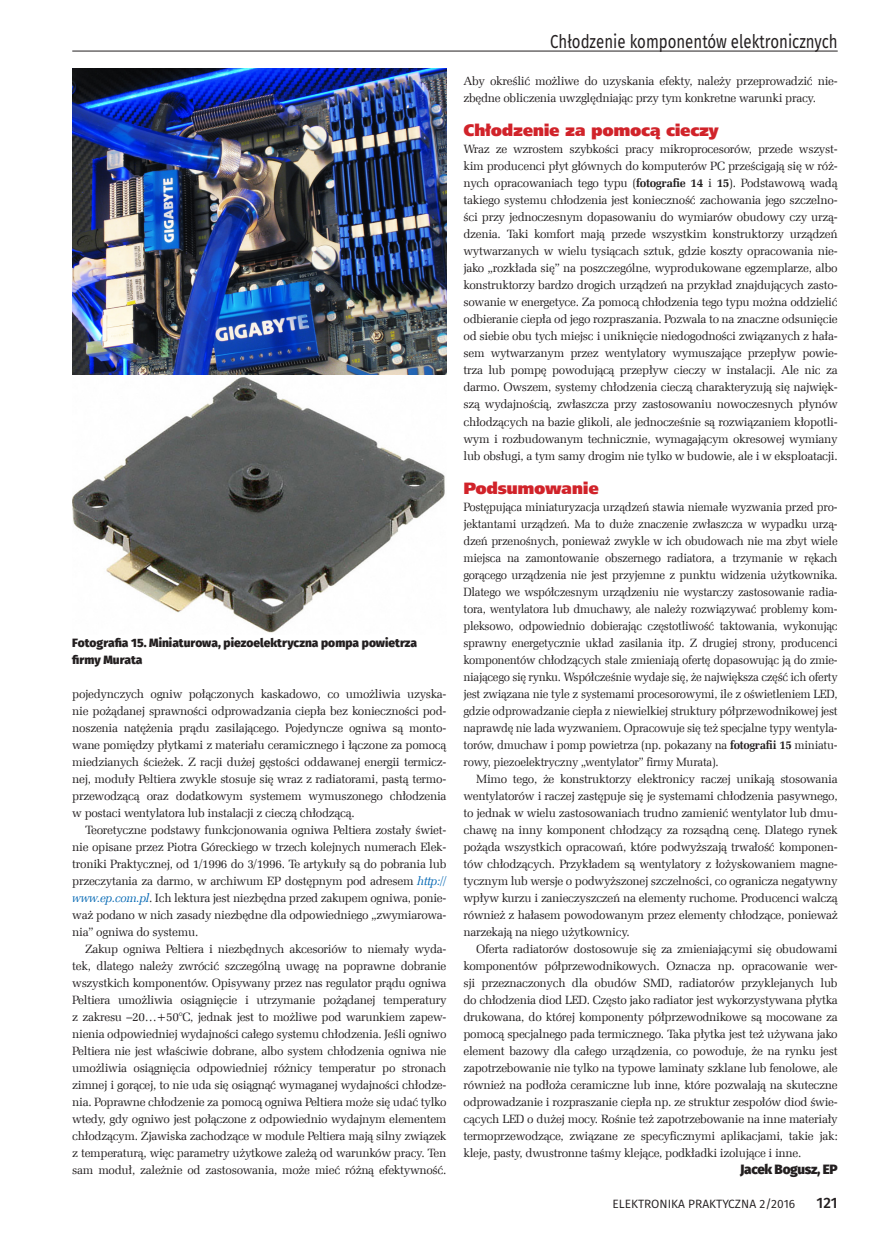
<style>
.page{position:relative;width:893px;height:1234px;background:#fff}
.page>*{position:absolute;margin:0;border:0;box-sizing:border-box;transform-origin:0 0}
.t1{font:18.75px "Fira Sans";color:#231f20;scale:.8 1}
._3_Srodtytul_kurs{font:16.5px "Humnst 777 X Blk EU";letter-spacing:-.025em;color:#d1232a}
.t2{font:500 15px "Fira Sans";color:#231f20}
._0_Autor{font:800 13.5px "Fira Sans";letter-spacing:-.025em;color:#231f20}
._1_Body{font:12px/17px "Zapf Ellipt EU";letter-spacing:-.025em;color:#231f20;text-align:justify}
._4_Podpis{font:800 12px/17px "Fira Sans";color:#231f20}
.t3{font:12px "Fira Sans";color:#231f20}
.s1{font-style:italic;color:#0166b3}
.s2{font-weight:700}
</style>
<div class="page">
<img style="left:72px;top:68px;width:374px;height:565px">
<hr style="left:72px;top:51px;width:766px;height:1px;background:#231f20">
<p class="_4_Podpis" style="left:72px;top:634px;width:346px">Fotografia 15. Miniaturowa, piezoelektryczna pompa powietrza firmy Murata</p>
<p class="_1_Body" style="left:72px;top:685px;width:376px">pojedynczych ogniw połączonych kaskadowo, co umożliwia uzyska&shy;nie pożądanej sprawności odprowadzania ciepła bez konieczności pod&shy;noszenia natężenia prądu zasilającego. Pojedyncze ogniwa są monto&shy;wane pomiędzy płytkami z materiału ceramicznego i łączone za pomocą miedzianych ścieżek. Z racji dużej gęstości oddawanej energii termicz&shy;nej, moduły Peltiera zwykle stosuje się wraz z radiatorami, pastą termo&shy;przewodzącą oraz dodatkowym systemem wymuszonego chłodzenia w postaci wentylatora lub instalacji z cieczą chłodzącą.</p>
<p class="_1_Body" style="left:72px;top:821px;width:376px;text-indent:13px">Teoretyczne podstawy funkcjonowania ogniwa Peltiera zostały świet&shy;nie opisane przez Piotra Góreckiego w trzech kolejnych numerach Elek&shy;troniki Praktycznej, od 1/1996 do 3/1996. Te artykuły są do pobrania lub przeczytania za darmo, w archiwum EP dostępnym pod adresem <span class="s1">http:// www.ep.com.pl</span>. Ich lektura jest niezbędna przed zakupem ogniwa, ponie&shy;waż podano w nich zasady niezbędne dla odpowiedniego „zwymiarowa&shy;nia” ogniwa do systemu.</p>
<p class="_1_Body" style="left:72px;top:940px;width:376px;text-indent:13px">Zakup ogniwa Peltiera i niezbędnych akcesoriów to niemały wyda&shy;tek, dlatego należy zwrócić szczególną uwagę na poprawne dobranie wszystkich komponentów. Opisywany przez nas regulator prądu ogniwa Peltiera umożliwia osiągnięcie i utrzymanie pożądanej temperatury z zakresu –20…+50°C, jednak jest to możliwe pod warunkiem zapew&shy;nienia odpowiedniej wydajności całego systemu chłodzenia. Jeśli ogniwo Peltiera nie jest właściwie dobrane, albo system chłodzenia ogniwa nie umożliwia osiągnięcia odpowiedniej różnicy temperatur po stronach zimnej i gorącej, to nie uda się osiągnąć wymaganej wydajności chłodze&shy;nia. Poprawne chłodzenie za pomocą ogniwa Peltiera może się udać tylko wtedy, gdy ogniwo jest połączone z odpowiednio wydajnym elementem chłodzącym. Zjawiska zachodzące w module Peltiera mają silny związek z temperaturą, więc parametry użytkowe zależą od warunków pracy. Ten sam moduł, zależnie od zastosowania, może mieć różną efektywność.</p>
<p class="t1" style="left:550px;top:28px;width:361px">Chłodzenie komponentów elektronicznych</p>
<p class="_1_Body" style="left:463px;top:73px;width:376px">Aby określić możliwe do uzyskania efekty, należy przeprowadzić nie&shy;zbędne obliczenia uwzględniając przy tym konkretne warunki pracy.</p>
<p class="_3_Srodtytul_kurs" style="left:463px;top:120px;width:256px">Chłodzenie za pomocą cieczy</p>
<p class="_1_Body" style="left:463px;top:141px;width:376px">Wraz ze wzrostem szybkości pracy mikroprocesorów, przede wszyst&shy;kim producenci płyt głównych do komputerów PC prześcigają się w róż&shy;nych opracowaniach tego typu (<span class="s2">fotografie 14</span> i <span class="s2">15</span>). Podstawową wadą takiego systemu chłodzenia jest konieczność zachowania jego szczelno&shy;ści przy jednoczesnym dopasowaniu do wymiarów obudowy czy urzą&shy;dzenia. Taki komfort mają przede wszystkim konstruktorzy urządzeń wytwarzanych w wielu tysiącach sztuk, gdzie koszty opracowania nie&shy;jako „rozkłada się” na poszczególne, wyprodukowane egzemplarze, albo konstruktorzy bardzo drogich urządzeń na przykład znajdujących zasto&shy;sowanie w energetyce. Za pomocą chłodzenia tego typu można oddzielić odbieranie ciepła od jego rozpraszania. Pozwala to na znaczne odsunięcie od siebie obu tych miejsc i uniknięcie niedogodności związanych z hała&shy;sem wytwarzanym przez wentylatory wymuszające przepływ powie&shy;trza lub pompę powodującą przepływ cieczy w instalacji. Ale nic za darmo. Owszem, systemy chłodzenia cieczą charakteryzują się najwięk&shy;szą wydajnością, zwłaszcza przy zastosowaniu nowoczesnych płynów chłodzących na bazie glikoli, ale jednocześnie są rozwiązaniem kłopotli&shy;wym i rozbudowanym technicznie, wymagającym okresowej wymiany lub obsługi, a tym samy drogim nie tylko w budowie, ale i w eksploatacji.</p>
<p class="_3_Srodtytul_kurs" style="left:463px;top:477px;width:137px">Podsumowanie</p>
<p class="_1_Body" style="left:463px;top:498px;width:376px">Postępująca miniaturyzacja urządzeń stawia niemałe wyzwania przed pro&shy;jektantami urządzeń. Ma to duże znaczenie zwłaszcza w wypadku urzą&shy;dzeń przenośnych, ponieważ zwykle w ich obudowach nie ma zbyt wiele miejsca na zamontowanie obszernego radiatora, a trzymanie w rękach gorącego urządzenia nie jest przyjemne z punktu widzenia użytkownika.<br>Dlatego we współczesnym urządzeniu nie wystarczy zastosowanie radia&shy;tora, wentylatora lub dmuchawy, ale należy rozwiązywać problemy kom&shy;pleksowo, odpowiednio dobierając częstotliwość taktowania, wykonując sprawny energetycznie układ zasilania itp. Z drugiej strony, producenci komponentów chłodzących stale zmieniają ofertę dopasowując ją do zmie&shy;niającego się rynku. Współcześnie wydaje się, że największa część ich oferty jest związana nie tyle z systemami procesorowymi, ile z oświetleniem LED, gdzie odprowadzanie ciepła z niewielkiej struktury półprzewodnikowej jest naprawdę nie lada wyzwaniem. Opracowuje się też specjalne typy wentyla&shy;torów, dmuchaw i pomp powietrza (np. pokazany na <span class="s2">fotografii 15</span> miniatu&shy;rowy, piezoelektryczny „wentylator” firmy Murata).</p>
<p class="_1_Body" style="left:463px;top:770px;width:376px;text-indent:13px">Mimo tego, że konstruktorzy elektronicy raczej unikają stosowania wentylatorów i raczej zastępuje się je systemami chłodzenia pasywnego, to jednak w wielu zastosowaniach trudno zamienić wentylator lub dmu&shy;chawę na inny komponent chłodzący za rozsądną cenę. Dlatego rynek pożąda wszystkich opracowań, które podwyższają trwałość komponen&shy;tów chłodzących. Przykładem są wentylatory z łożyskowaniem magne&shy;tycznym lub wersje o podwyższonej szczelności, co ogranicza negatywny wpływ kurzu i zanieczyszczeń na elementy ruchome. Producenci walczą również z hałasem powodowanym przez elementy chłodzące, ponieważ narzekają na niego użytkownicy.</p>
<p class="_1_Body" style="left:463px;top:940px;width:376px;text-indent:13px">Oferta radiatorów dostosowuje się za zmieniającymi się obudowami komponentów półprzewodnikowych. Oznacza np. opracowanie wer&shy;sji przeznaczonych dla obudów SMD, radiatorów przyklejanych lub do chłodzenia diod LED. Często jako radiator jest wykorzystywana płytka drukowana, do której komponenty półprzewodnikowe są mocowane za pomocą specjalnego pada termicznego. Taka płytka jest też używana jako element bazowy dla całego urządzenia, co powoduje, że na rynku jest zapotrzebowanie nie tylko na typowe laminaty szklane lub fenolowe, ale również na podłoża ceramiczne lub inne, które pozwalają na skuteczne odprowadzanie i rozpraszanie ciepła np. ze struktur zespołów diod świe&shy;cących LED o dużej mocy. Rośnie też zapotrzebowanie na inne materiały termoprzewodzące, związane ze specyficznymi aplikacjami, takie jak: kleje, pasty, dwustronne taśmy klejące, podkładki izolujące i inne.</p>
<p class="_0_Autor" style="left:740px;top:1159px;width:99px">Jacek Bogusz, EP</p>
<p class="t3" style="left:612px;top:1195px;width:184px">ELEKTRONIKA PRAKTYCZNA 2/2016</p>
<p class="t2" style="left:817px;top:1192px;width:23px">121</p>
</div>
